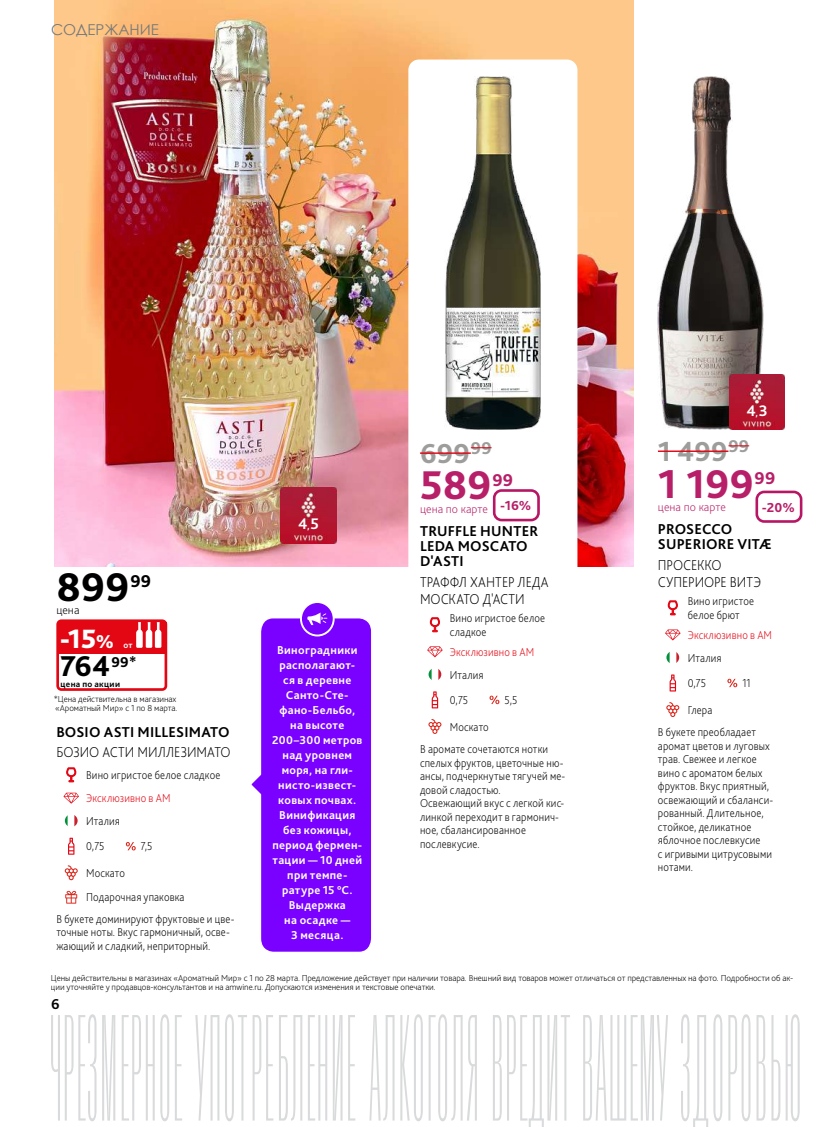
<style>
.page{position:relative;width:838px;height:1127px;background:#fff}
.page>*{position:absolute;margin:0;border:0;box-sizing:border-box;transform-origin:0 0}
.t1{font:800 42px "Bliss Pro";letter-spacing:.005em;color:#b72068}
.t2{font:800 42px "Bliss Pro";color:#000}
.t3{font:800 30px "Bliss Pro";color:#000}
.t4{font:800 28.8px "Bliss Pro";letter-spacing:.01em;color:#9d9d9c}
.t5{font:800 27.75px "Bliss Pro";color:#fff}
.t6{font:800 18px "Bliss Pro";color:#b72068}
.t7{font:800 18px "Bliss Pro";color:#000}
.t8{font:700 16.05px "Bliss Pro";color:#fff}
.t9{font:700 15px/15px "Bliss Pro";letter-spacing:.01em;color:#000}
.t10{font:200 15px/16.5px "Bliss Pro";letter-spacing:-.005em;color:#000;scale:.9 1}
.t11{font:15px "Century Gothic";color:#76797b}
.t12{font:800 13.65px "Bliss Pro";color:#b72068}
.t13{font:200 12px/13.5px "Bliss Pro";letter-spacing:.015em;color:#000;scale:.9 1}
.t14{font:700 12px/15px "Bliss Pro";letter-spacing:.03em;color:#fff;text-align:center}
.t15{font:200 12px "Bliss Pro";letter-spacing:.015em;color:#e30613;scale:.9 1}
.t16{font:200 12px "Bliss Pro";color:#b72068}
.t17{font:200 12px "Bliss Pro";letter-spacing:.015em;color:#000}
.t18{font:200 9px/9px "Bliss Pro";letter-spacing:-.01em;color:#000}
.t19{font:700 9px "Bliss Pro";letter-spacing:.045em;color:#000}
.s1{font-size:19.5px}
.s2{font-weight:700;font-size:9px}
.s3{font-size:10.05px}
</style>
<div class="page">
<img style="left:54px;top:0;width:580px;height:567px">
<div style="left:408px;top:60px;width:169px;height:818px;background:#fff;border-radius:10px"></div>
<img style="left:445px;top:77px;width:96px;height:352px">
<hr style="left:420px;top:452px;width:51px;height:2px;background:#e30613">
<svg style="left:471px;top:447px;width:20px;height:1px"></svg>
<svg style="left:430px;top:617px;width:10px;height:15px"></svg>
<svg style="left:427px;top:646px;width:16px;height:11px"></svg>
<svg style="left:428px;top:669px;width:13px;height:11px"></svg>
<svg style="left:432px;top:691px;width:6px;height:17px"></svg>
<svg style="left:489px;top:696px;width:10px;height:8px"></svg>
<svg style="left:428px;top:719px;width:13px;height:15px"></svg>
<svg style="left:66px;top:767px;width:10px;height:15px"></svg>
<svg style="left:63px;top:793px;width:16px;height:11px"></svg>
<svg style="left:65px;top:815px;width:13px;height:12px"></svg>
<svg style="left:68px;top:838px;width:6px;height:17px"></svg>
<svg style="left:126px;top:842px;width:10px;height:8px"></svg>
<svg style="left:65px;top:865px;width:13px;height:15px"></svg>
<svg style="left:65px;top:891px;width:12px;height:12px"></svg>
<img style="left:658px;top:77px;width:105px;height:352px">
<hr style="left:658px;top:450px;width:70px;height:2px;background:#e30613">
<svg style="left:728px;top:445px;width:21px;height:1px"></svg>
<svg style="left:668px;top:600px;width:10px;height:15px"></svg>
<svg style="left:665px;top:629px;width:15px;height:11px"></svg>
<svg style="left:666px;top:652px;width:13px;height:11px"></svg>
<svg style="left:669px;top:674px;width:7px;height:17px"></svg>
<svg style="left:727px;top:679px;width:10px;height:8px"></svg>
<svg style="left:666px;top:702px;width:13px;height:15px"></svg>
<img style="left:281px;top:488px;width:55px;height:55px">
<img style="left:729px;top:374px;width:55px;height:56px">
<svg style="left:51px;top:1014px;width:45px;height:107px"></svg>
<svg style="left:102px;top:1015px;width:13px;height:105px"></svg>
<svg style="left:122px;top:1014px;width:47px;height:107px"></svg>
<svg style="left:175px;top:1015px;width:7px;height:105px"></svg>
<svg style="left:195px;top:1015px;width:24px;height:105px"></svg>
<svg style="left:225px;top:1014px;width:48px;height:107px"></svg>
<svg style="left:279px;top:1015px;width:23px;height:105px"></svg>
<svg style="left:308px;top:1015px;width:19px;height:105px"></svg>
<svg style="left:333px;top:1015px;width:9px;height:105px"></svg>
<svg style="left:348px;top:1015px;width:7px;height:105px"></svg>
<svg style="left:369px;top:1015px;width:25px;height:105px"></svg>
<svg style="left:400px;top:1014px;width:77px;height:107px"></svg>
<svg style="left:756px;top:1015px;width:9px;height:105px"></svg>
<svg style="left:493px;top:1015px;width:77px;height:112px"></svg>
<svg style="left:583px;top:1015px;width:85px;height:105px"></svg>
<svg style="left:681px;top:1014px;width:41px;height:113px"></svg>
<svg style="left:728px;top:1014px;width:22px;height:107px"></svg>
<svg style="left:771px;top:1014px;width:28px;height:107px"></svg>
<svg style="left:251px;top:618px;width:120px;height:334px;background:#8515ff"></svg>
<div style="left:301px;top:602px;width:33px;height:33px;background:#7a00ff;border-radius:50%"></div>
<div style="left:300px;top:601px;width:35px;height:35px;border:2px solid #fff;border-radius:50%"></div>
<svg style="left:307px;top:612px;width:20px;height:13px"></svg>
<div style="left:493px;top:489px;width:47px;height:32px;border:3px solid #b61664;border-radius:7px"></div>
<div style="left:755px;top:491px;width:47px;height:32px;border:3px solid #b61664;border-radius:7px"></div>
<div style="left:56px;top:619px;width:111px;height:72px;border:3px solid #e30613;border-radius:4px"></div>
<div style="left:57px;top:622px;width:110px;height:31px;background:#e30613"></div>
<svg style="left:136px;top:622px;width:25px;height:26px"></svg>
<p class="t11" style="left:51px;top:19px;width:109px">СОДЕРЖАНИЕ</p>
<h1 class="t2" style="left:56px;top:561px;width:74px">899</h1>
<h3 class="t7" style="left:130px;top:570px;width:22px">99</h3>
<p class="t17" style="left:56px;top:603px;width:25px">цена</p>
<h3 class="t5" style="left:60px;top:621px;width:75px">-15<span class="s1">%</span> <span class="s2">от</span></h3>
<h2 class="t3" style="left:60px;top:648px;width:77px">764<sup>99*</sup></h2>
<p class="t19" style="left:60px;top:678px;width:61px">цена по акции</p>
<p class="t18" style="left:54px;top:694px;width:125px">*Цена действительна в магазинах «Ароматный Мир» с 1 по 8 марта.</p>
<p class="t9" style="left:56px;top:724px;width:175px">BOSIO ASTI MILLESIMATO</p>
<p class="t10" style="left:56px;top:744px;width:195px">БОЗИО АСТИ МИЛЛЕЗИМАТО</p>
<p class="t13" style="left:86px;top:768px;width:151px">Вино игристое белое сладкое</p>
<p class="t15" style="left:86px;top:791px;width:95px">Эксклюзивно в АМ</p>
<p class="t13" style="left:86px;top:808px;width:39px;line-height:25.5px">Италия<br>0,75</p>
<p class="t13" style="left:141px;top:839px;width:14px">7,5</p>
<p class="t13" style="left:86px;top:860px;width:111px;line-height:24.5px">Москато<br>Подарочная упаковка</p>
<p class="t13" style="left:56px;top:912px;width:199px">В букете доминируют фруктовые и цве&shy;точные ноты. Вкус гармоничный, осве&shy;жающий и сладкий, неприторный.</p>
<h3 class="t8" style="left:298px;top:514px;width:22px">4<span class="s3">,</span>5</h3>
<p class="t14" style="left:272px;top:642px;width:92px">Виноградники располагают&shy;ся в деревне<br>Санто-Сте&shy;фано-Бельбо, на высоте<br>200–300 метров над уровнем моря, на гли&shy;нисто-извест&shy;ковых почвах.<br>Винификация без кожицы, период фермен&shy;тации — 10 дней при темпе&shy;ратуре 15 °С.<br>Выдержка<br>на осадке —<br>3 месяца.</p>
<h3 class="t8" style="left:746px;top:400px;width:23px">4<span class="s3">,</span>3</h3>
<h3 class="t4" style="left:658px;top:433px;width:93px">1 499<sup>99</sup></h3>
<h1 class="t1" style="left:658px;top:457px;width:97px">1 199</h1>
<h3 class="t6" style="left:754px;top:467px;width:22px">99</h3>
<p class="t16" style="left:658px;top:500px;width:69px">цена по карте</p>
<p class="t9" style="left:658px;top:521px;width:115px">PROSECCO<br>SUPERIORE VITÆ</p>
<p class="t10" style="left:658px;top:556px;width:116px">ПРОСЕККО<br>СУПЕРИОРЕ ВИТЭ</p>
<p class="t13" style="left:687px;top:594px;width:75px">Вино игристое белое брют</p>
<p class="t15" style="left:687px;top:628px;width:95px">Эксклюзивно в АМ</p>
<p class="t13" style="left:687px;top:645px;width:39px;line-height:25.5px">Италия<br>0,75</p>
<h3 class="t4" style="left:420px;top:435px;width:73px">699<sup>99</sup></h3>
<h1 class="t1" style="left:420px;top:459px;width:73px">589</h1>
<h3 class="t6" style="left:492px;top:469px;width:22px">99</h3>
<p class="t16" style="left:420px;top:501px;width:69px">цена по карте</p>
<p class="t9" style="left:420px;top:523px;width:120px">TRUFFLE HUNTER<br>LEDA MOSCATO<br>D'ASTI</p>
<p class="t10" style="left:420px;top:573px;width:144px">ТРАФФЛ ХАНТЕР ЛЕДА<br>МОСКАТО Д'АСТИ</p>
<p class="t13" style="left:450px;top:611px;width:107px">Вино игристое белое сладкое</p>
<p class="t15" style="left:450px;top:645px;width:95px">Эксклюзивно в АМ</p>
<p class="t13" style="left:450px;top:661px;width:39px;line-height:25.5px">Италия<br>0,75</p>
<p class="t12" style="left:500px;top:497px;width:33px">-16%</p>
<p class="t12" style="left:761px;top:498px;width:35px">-20%</p>
<p class="t13" style="left:742px;top:676px;width:11px">11</p>
<p class="t13" style="left:658px;top:698px;width:110px;line-height:22.4px;text-indent:30px">Глера<br>В букете преобладает</p>
<p class="t13" style="left:658px;top:739px;width:130px">аромат цветов и луговых трав. Свежее и легкое вино с ароматом белых фруктов. Вкус приятный, освежающий и сбаланси&shy;рованный. Длительное, стойкое, деликатное яблочное послевкусие<br>с игривыми цитрусовыми нотами.</p>
<p class="t13" style="left:504px;top:693px;width:16px">5,5</p>
<p class="t13" style="left:420px;top:715px;width:144px;line-height:22.4px;text-indent:30px">Москато<br>В аромате сочетаются нотки</p>
<p class="t13" style="left:420px;top:755px;width:163px">спелых фруктов, цветочные ню&shy;ансы, подчеркнутые тягучей ме&shy;довой сладостью.<br>Освежающий вкус с легкой кис&shy;линкой переходит в гармонич&shy;ное, сбалансированное послевкусие.</p>
<p class="t18" style="left:51px;top:973px;width:744px">Цены действительны в магазинах «Ароматный Мир» с 1 по 28 марта. Предложение действует при наличии товара. Внешний вид товаров может отличаться от представленных на фото. Подробности об ак&shy;ции уточняйте у продавцов-консультантов и на amwine.ru. Допускаются изменения и текстовые опечатки.</p>
<p class="t9" style="left:51px;top:996px;width:10px">6</p>
</div>
